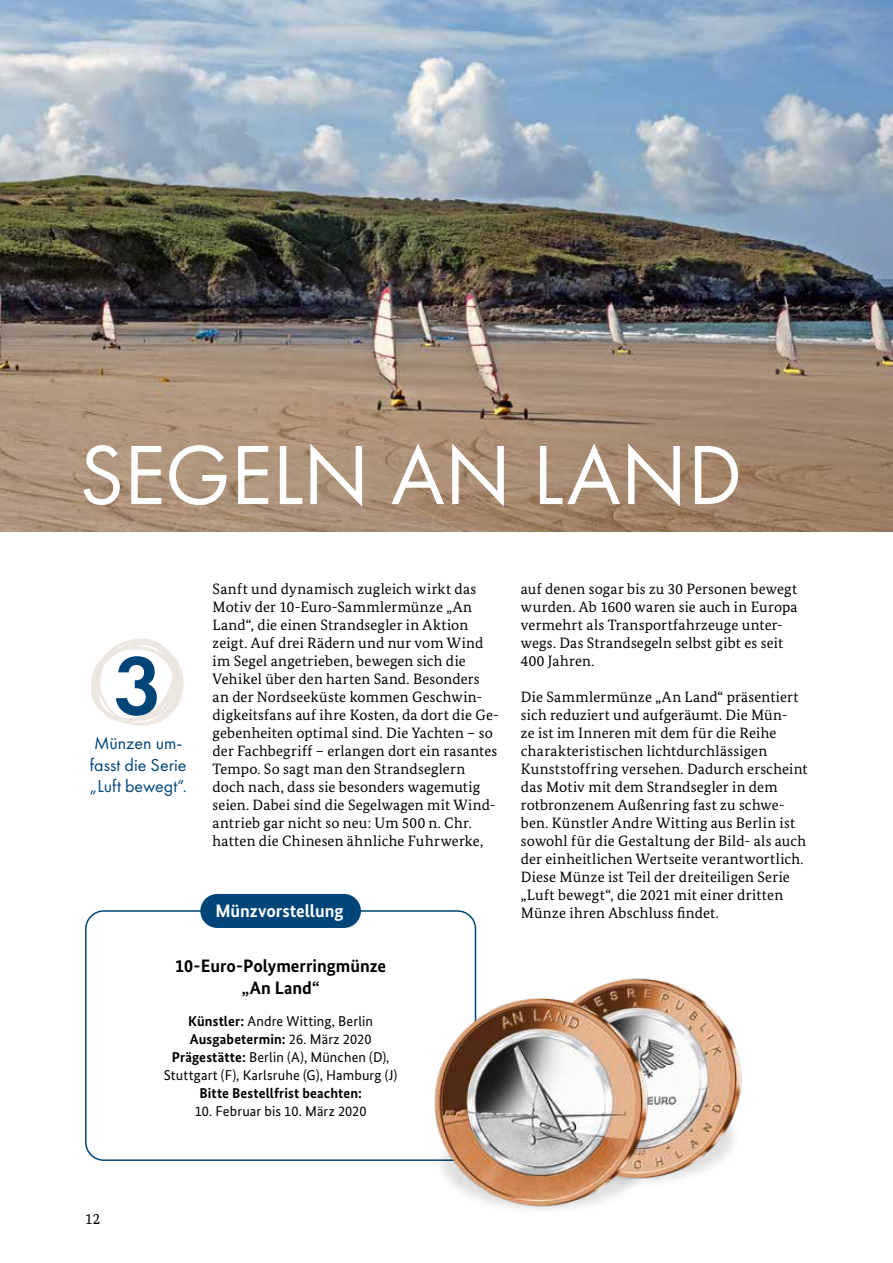
<style>
.page{position:relative;width:893px;height:1263px;background:#fff}
.page>*{position:absolute;margin:0;border:0;box-sizing:border-box;transform-origin:0 0}
.t1{font:87px "Futura PT";color:#fff}
.t2{font:600 85.5px "Futura PT";color:#004577}
.t3{font:18px/21.6px "Futura PT";color:#004577}
.t4{font:700 18px/21.6px "Bundes Sans";color:#000;text-align:center}
.t5{font:700 18px "Bundes Sans";color:#fff}
.t6{font:15px/18px "Bundes Serif";letter-spacing:.01em;color:#000}
.t7{font:14.25px/18px "Bundes Sans";letter-spacing:.01em;color:#000;text-align:center}
.t8{font:700 14.25px "Bundes Sans";letter-spacing:.01em;color:#000}
.s1{font-weight:700}
</style>
<div class="page">
<svg style="left:91px;top:638px;width:93px;height:88px"></svg>
<img style="left:0;top:0;width:893px;height:531px">
<div style="left:85px;top:910px;width:391px;height:251px;border:2px solid #004577;border-radius:18px"></div>
<div style="left:200px;top:894px;width:161px;height:34px;background:#004577;border-radius:17px"></div>
<img style="left:593px;top:978px;width:149px;height:203px">
<img style="left:433px;top:989px;width:219px;height:221px">
<h1 class="t1" style="left:79px;top:423px;width:665px">SEGELN AN LAND</h1>
<h2 class="t2" style="left:114px;top:632px;width:50px">3</h2>
<p class="t3" style="left:89px;top:732px;width:99px">Münzen um&shy;fasst die Serie „Luft bewegt“.</p>
<p class="t6" style="left:213px;top:580px;width:288px">Sanft und dynamisch zugleich wirkt das Motiv der 10-Euro-Sammlermünze „An Land“, die einen Strandsegler in Aktion zeigt. Auf drei Rädern und nur vom Wind im Segel angetrieben, bewegen sich die Vehikel über den harten Sand. Besonders an der Nordseeküste kommen Geschwin&shy;digkeitsfans auf ihre Kosten, da dort die Ge&shy;gebenheiten optimal sind. Die Yachten – so der Fachbegriff – erlangen dort ein rasantes Tempo. So sagt man den Strandseglern doch nach, dass sie besonders wagemutig seien. Dabei sind die Segelwagen mit Wind&shy;antrieb gar nicht so neu: Um 500 n. Chr. hatten die Chinesen ähnliche Fuhrwerke,</p>
<p class="t6" style="left:521px;top:580px;width:278px">auf denen sogar bis zu 30 Personen bewegt wurden. Ab 1600 waren sie auch in Europa vermehrt als Transportfahrzeuge unter&shy;wegs. Das Strandsegeln selbst gibt es seit 400 Jahren.</p>
<p class="t6" style="left:521px;top:688px;width:288px">Die Sammlermünze „An Land“ präsentiert sich reduziert und aufgeräumt. Die Mün-<br>ze ist im Inneren mit dem für die Reihe charakteristischen lichtdurchlässigen Kunststoffring versehen. Dadurch erscheint das Motiv mit dem Strandsegler in dem rotbronzenem Außenring fast zu schwe&shy;ben. Künstler Andre Witting aus Berlin ist sowohl für die Gestaltung der Bild- als auch der einheitlichen Wertseite verantwortlich.<br>Diese Münze ist Teil der dreiteiligen Serie „Luft bewegt“, die 2021 mit einer dritten Münze ihren Abschluss findet.</p>
<p class="t5" style="left:215px;top:900px;width:130px">Münzvorstellung</p>
<p class="t6" style="left:85px;top:1210px;width:17px">12</p>
<p class="t4" style="left:175px;top:955px;width:213px">10-Euro-Polymerringmünze „An Land“</p>
<p class="t7" style="left:164px;top:1012px;width:235px"><span class="s1">Künstler:</span> Andre Witting, Berlin <span class="s1">Ausgabetermin:</span> 26. März 2020<br><span class="s1">Prägestätte:</span> Berlin (A), München (D), Stuttgart (F), Karlsruhe (G), Hamburg (J)</p>
<p class="t8" style="left:199px;top:1084px;width:164px">Bitte Bestellfrist beachten:</p>
<p class="t7" style="left:195px;top:1102px;width:173px">10. Februar bis 10. März 2020</p>
</div>
